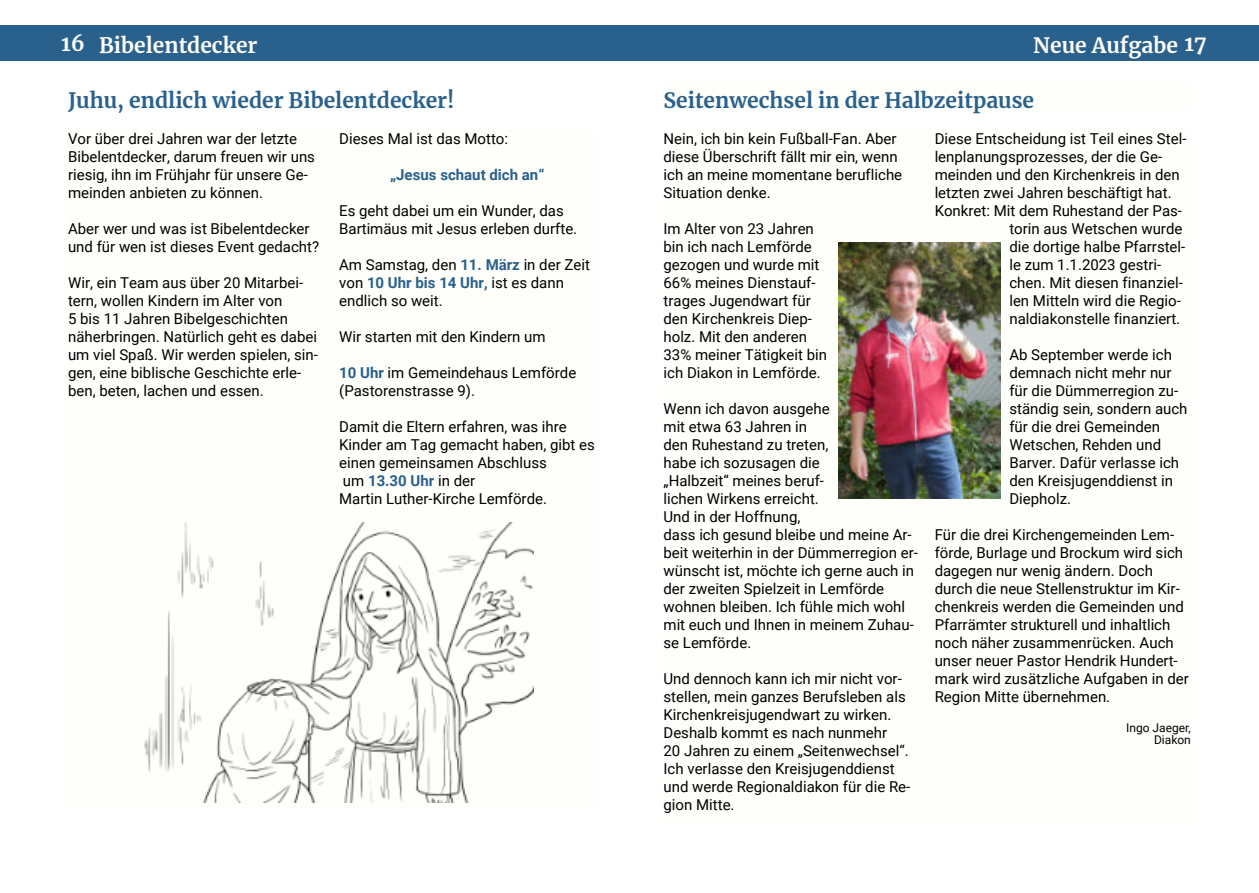
<style>
.page{position:relative;width:1259px;height:893px;background:#fff}
.page>*{position:absolute;margin:0;border:0;box-sizing:border-box;transform-origin:0 0}
.t1{font:700 21px "Merriweather";color:#29608c}
.t2{font:700 21px "Merriweather";color:#fefefa}
.t3{font:15px/18px "Roboto";color:#000}
.t4{font:700 15px "Roboto";color:#29608c}
.t5{font:12px/12px "Roboto";color:#000;text-align:right}
.s1{font-weight:700;color:#29608c}
</style>
<div class="page">
<div style="left:0;top:25px;width:629px;height:35px;background:#29608c"></div>
<div style="left:629px;top:25px;width:630px;height:35px;background:#29608c"></div>
<div style="left:68px;top:131px;width:527px;height:677px;background:#fefefa"></div>
<img style="left:145px;top:523px;width:388px;height:279px">
<div style="left:663px;top:131px;width:528px;height:694px;background:#fefefa"></div>
<div style="left:663px;top:84px;width:528px;height:25px;background:#fefefa"></div>
<img style="left:838px;top:242px;width:163px;height:257px">
<h1 class="t2" style="left:61px;top:32px;width:198px">16 Bibelentdecker</h1>
<h1 class="t2" style="left:1033px;top:32px;width:175px">Neue Aufgabe 17</h1>
<h1 class="t1" style="left:68px;top:87px;width:388px">Juhu, endlich wieder Bibelentdecker!</h1>
<h1 class="t1" style="left:663px;top:87px;width:372px">Seitenwechsel in der Halbzeitpause</h1>
<p class="t3" style="left:68px;top:131px;width:248px">Vor über drei Jahren war der letzte Bibelentdecker, darum freuen wir uns riesig, ihn im Frühjahr für unsere Ge‐ meinden anbieten zu können.</p>
<p class="t3" style="left:68px;top:221px;width:253px">Aber wer und was ist Bibelentdecker und für wen ist dieses Event gedacht?</p>
<p class="t3" style="left:68px;top:275px;width:251px">Wir, ein Team aus über 20 Mitarbei‐ tern, wollen Kindern im Alter von<br>5 bis 11 Jahren Bibelgeschichten näherbringen. Natürlich geht es dabei um viel Spaß. Wir werden spielen, sin‐ gen, eine biblische Geschichte erle‐ ben, beten, lachen und essen.</p>
<p class="t3" style="left:339px;top:131px;width:170px">Dieses Mal ist das Motto:</p>
<p class="t4" style="left:390px;top:169px;width:156px">„Jesus schaut dich an“</p>
<p class="t3" style="left:339px;top:203px;width:239px">Es geht dabei um ein Wunder, das<br>Bartimäus mit Jesus erleben durfte.</p>
<p class="t3" style="left:339px;top:257px;width:252px">Am Samstag, den <span class="s1">11. März</span> in der Zeit von <span class="s1">10 Uhr bis 14 Uhr,</span> ist es dann endlich so weit.</p>
<p class="t3" style="left:339px;top:329px;width:208px">Wir starten mit den Kindern um</p>
<p class="t3" style="left:339px;top:365px;width:239px"><span class="s1">10 Uhr</span> im Gemeindehaus Lemförde (Pastorenstrasse 9).</p>
<p class="t3" style="left:339px;top:419px;width:257px">Damit die Eltern erfahren, was ihre<br>Kinder am Tag gemacht haben, gibt es einen gemeinsamen Abschluss<br>um <span class="s1">13.30 Uhr</span> in der<br>Martin Luther-Kirche Lemförde.</p>
<p class="t3" style="left:663px;top:131px;width:240px">Nein, ich bin kein Fußball-Fan. Aber diese Überschrift fällt mir ein, wenn ich an meine momentane berufliche<br>Situation denke.</p>
<p class="t3" style="left:663px;top:221px;width:165px">Im Alter von 23 Jahren bin ich nach Lemförde gezogen und wurde mit<br>66% meines Dienstauf‐ trages Jugendwart für den Kirchenkreis Diep‐ holz. Mit den anderen<br>33% meiner Tätigkeit bin ich Diakon in Lemförde.</p>
<p class="t3" style="left:663px;top:401px;width:256px">Wenn ich davon ausgehe<br>mit etwa 63 Jahren in<br>den Ruhestand zu treten,<br>habe ich sozusagen die<br>„Halbzeit“ meines beruf‐<br>lichen Wirkens erreicht.<br>Und in der Hoffnung,<br>dass ich gesund bleibe und meine Ar‐ beit weiterhin in der Dümmerregion er‐ wünscht ist, möchte ich gerne auch in der zweiten Spielzeit in Lemförde wohnen bleiben. Ich fühle mich wohl mit euch und Ihnen in meinem Zuhau‐ se Lemförde.</p>
<p class="t3" style="left:663px;top:671px;width:248px">Und dennoch kann ich mir nicht vor‐ stellen, mein ganzes Berufsleben als<br>Kirchenkreisjugendwart zu wirken.<br>Deshalb kommt es nach nunmehr<br>20 Jahren zu einem „Seitenwechsel“.<br>Ich verlasse den Kreisjugenddienst und werde Regionaldiakon für die Re‐ gion Mitte.</p>
<p class="t3" style="left:934px;top:131px;width:253px">Diese Entscheidung ist Teil eines Stel‐</p>
<p class="t3" style="left:934px;top:149px;width:229px">lenplanungsprozesses, der die Ge‐</p>
<p class="t3" style="left:934px;top:167px;width:247px">meinden und den Kirchenkreis in den</p>
<p class="t3" style="left:934px;top:185px;width:238px">letzten zwei Jahren beschäftigt hat.</p>
<p class="t3" style="left:934px;top:203px;width:249px">Konkret: Mit dem Ruhestand der Pas‐</p>
<p class="t3" style="left:1009px;top:221px;width:175px">torin aus Wetschen wurde</p>
<p class="t3" style="left:1009px;top:239px;width:177px">die dortige halbe Pfarrstel‐</p>
<p class="t3" style="left:1009px;top:257px;width:153px">le zum 1.1.2023 gestri‐</p>
<p class="t3" style="left:1009px;top:275px;width:175px">chen. Mit diesen finanziel‐</p>
<p class="t3" style="left:1009px;top:293px;width:173px">len Mitteln wird die Regio‐</p>
<p class="t3" style="left:1009px;top:311px;width:172px">naldiakonstelle finanziert.</p>
<p class="t3" style="left:1009px;top:347px;width:180px">Ab September werde ich demnach nicht mehr nur für die Dümmerregion zu‐ ständig sein, sondern auch für die drei Gemeinden<br>Wetschen, Rehden und<br>Barver. Dafür verlasse ich den Kreisjugenddienst in<br>Diepholz.</p>
<p class="t3" style="left:934px;top:527px;width:256px">Für die drei Kirchengemeinden Lem‐ förde, Burlage und Brockum wird sich dagegen nur wenig ändern. Doch durch die neue Stellenstruktur im Kir‐ chenkreis werden die Gemeinden und Pfarrämter strukturell und inhaltlich noch näher zusammenrücken. Auch unser neuer Pastor Hendrik Hundert‐ mark wird zusätzliche Aufgaben in der Region Mitte übernehmen.</p>
<p class="t5" style="left:1126px;top:723px;width:66px">Ingo Jaeger,<br>Diakon</p>
</div>
